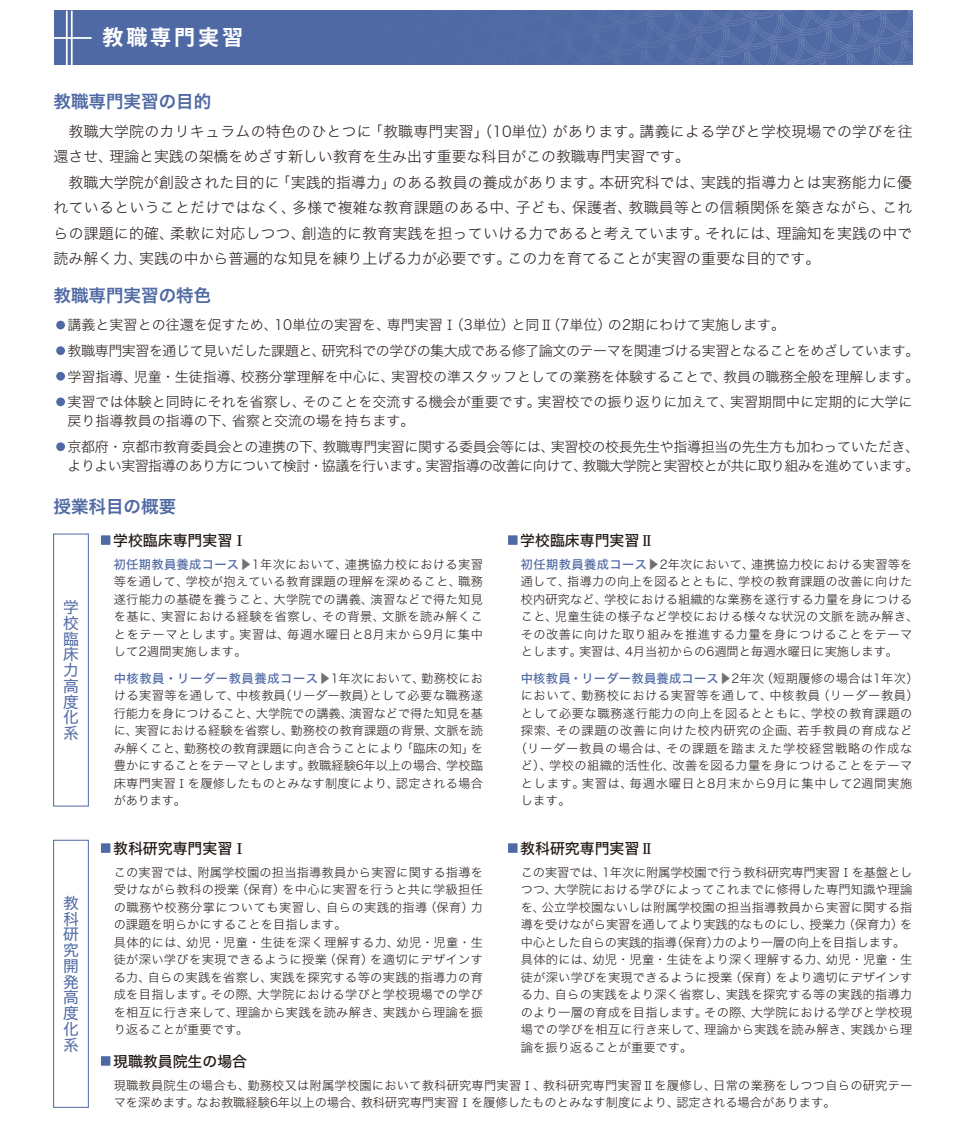
<style>
.page{position:relative;width:980px;height:1147px;background:#fff}
.page>*{position:absolute;margin:0;border:0;box-sizing:border-box;transform-origin:0 0}
.t1{font:700 21px "Koz Go Pro";letter-spacing:.14em;color:#fff}
.t2{font:17.5px "Hira Kaku Std W6";color:#4f69a4}
.t3{font:15.75px/15.8px "Hira Kaku Std W4";color:#4f69a4;text-align:justify}
.t4{font:14.88px/25.4px "Hira Kaku Std W2";color:#221815;text-align:justify}
.t5{font:14.88px/25.4px "Hira Kaku Std W2";letter-spacing:.02em;color:#221815}
.t6{font:14.88px "Hira Kaku Std W5";color:#221815}
.t7{font:14px/19.2px "Hira Kaku Std W2";color:#221815}
.t8{font:14px/19.2px "Hira Kaku Std W2";letter-spacing:-.025em;color:#221815;text-align:right}
.t9{font:12.25px/17.5px "Hira Kaku Std W2";letter-spacing:.015em;color:#221815}
.t10{font:12.25px "Hira Kaku Std W5";letter-spacing:.035em;color:#4f69a4}
.t11{font:12.25px "Hira Kaku Std W2";letter-spacing:.045em;color:#221815}
.t12{font:12.25px "Hira Kaku Std W2";letter-spacing:.035em;color:#221815}
.t13{font:12.25px "Hira Kaku Std W2";letter-spacing:.065em;color:#221815}
.t14{font:12.25px "Hira Kaku Std W2";letter-spacing:.04em;color:#221815}
.t15{font:12.25px "Hira Kaku Std W2";letter-spacing:.055em;color:#221815}
.t16{font:12.25px "Hira Kaku Std W2";letter-spacing:.06em;color:#221815}
.s1{color:#4f69a4}
.s2{font-family:"Ryumin Pr 6";font-weight:300}
.s3{font-family:"Hira Kaku Std W2";color:#4f69a4}
.s4{font-family:"Ryumin Pr 6";font-weight:700}
.s5{font-family:"Hira Kaku Std W5";color:#4f69a4}
.s6{font-family:"Koz Go Pr 6 N";color:#727171}
.s7{font-family:"Hira Kaku Std W2";color:#221815}
</style>
<div class="page">
<div style="left:54px;top:11px;width:858px;height:54px;background:#4f69a4"></div>
<svg style="left:559px;top:11px;width:353px;height:54px"></svg>
<hr style="left:66px;top:11px;width:2px;height:54px;background:#fff">
<hr style="left:71px;top:11px;width:2px;height:54px;background:#fff">
<hr style="left:54px;top:37px;width:38px;height:2px;background:#fff">
<div style="left:53px;top:533px;width:36px;height:273px;border:1px solid #4f69a4"></div>
<div style="left:53px;top:840px;width:36px;height:267px;border:1px solid #4f69a4"></div>
<h1 class="t1" style="left:102px;top:24px;width:142px">教職専門実習</h1>
<h2 class="t2" style="left:54px;top:88px;width:159px">教職専門実習の目的</h2>
<p class="t5" style="left:54px;top:118px;width:860px;text-indent:15px">教職大学院のカリキュラムの特色のひとつに「教職専門実習」（10単位）があります。講義による学びと学校現場での学びを往還させ、理論と実践の架橋をめざす新しい教育を生み出す重要な科目がこの教職専門実習です。</p>
<p class="t4" style="left:54px;top:169px;width:860px;text-indent:15px">教職大学院が創設された目的に「実践的指導力」のある教員の養成があります。本研究科では、実践的指導力とは実務能力に優れているということだけではなく、多様で複雑な教育課題のある中、子ども、保護者、教職員等との信頼関係を築きながら、これらの課題に的確、柔軟に対応しつつ、創造的に教育実践を担っていける力であると考えています。それには、理論知を実践の中で読み解く力、実践の中から普遍的な知見を練り上げる力が必要です。この力を育てることが実習の重要な目的です。</p>
<h2 class="t2" style="left:54px;top:282px;width:159px">教職専門実習の特色</h2>
<p class="t7" style="left:54px;top:315px;width:732px"><span class="s1">●</span>講義と実習との往還を促すため、10単位の実習を、専門実習<span class="s2">Ⅰ</span>（3単位）と同<span class="s2">Ⅱ</span>（7単位）の2期にわけて実施します。</p>
<p class="t8" style="left:54px;top:341px;width:867px"><span class="s1">●</span>教職専門実習を通じて見いだした課題と、研究科での学びの集大成である修了論文のテーマを関連づける実習となることをめざしています。</p>
<p class="t7" style="left:54px;top:366px;width:867px"><span class="s1">●</span>学習指導、児童・生徒指導、校務分掌理解を中心に、実習校の準スタッフとしての業務を体験することで、教員の職務全般を理解します。</p>
<p class="t7" style="left:68px;top:392px;width:846px;text-indent:-14px"><span class="s1">●</span>実習では体験と同時にそれを省察し、そのことを交流する機会が重要です。実習校での振り返りに加えて、実習期間中に定期的に大学に戻り指導教員の指導の下、省察と交流の場を持ちます。</p>
<p class="t8" style="left:54px;top:437px;width:867px"><span class="s1">●</span>京都府・京都市教育委員会との連携の下、教職専門実習に関する委員会等には、実習校の校長先生や指導担当の先生方も加わっていただき、よりよい実習指導のあり方について検討・協議を行います。実習指導の改善に向けて、教職大学院と実習校とが共に取り組みを進めています。</p>
<h2 class="t2" style="left:54px;top:493px;width:124px">授業科目の概要</h2>
<p class="t6" style="left:98px;top:529px;width:150px"><span class="s3">■</span>学校臨床専門実習<span class="s4">Ⅰ</span></p>
<p class="t9" style="left:114px;top:555px;width:371px;text-align:justify"><span class="s5">初任期教員養成コース</span><span class="s6">▶</span>1年次において、連携協力校における実習等を通して、学校が抱えている教育課題の理解を深めること、職務遂行能力の基礎を養うこと、大学院での講義、演習などで得た知見を基に、実習における経験を省察し、その背景、文脈を読み解くことをテーマとします。実習は、毎週水曜日と8月末から9月に集中して2週間実施します。</p>
<p class="t10" style="left:114px;top:668px;width:371px">中核教員・リーダー教員養成コース<span class="s6">▶</span><span class="s7">1年次において、勤務校にお</span></p>
<p class="t9" style="left:114px;top:686px;width:371px;text-align:justify">ける実習等を通して、中核教員（リーダー教員）として必要な職務遂行能力を身につけること、大学院での講義、演習などで得た知見を基に、実習における経験を省察し、勤務校の教育課題の背景、文脈を読み解くこと、勤務校の教育課題に向き合うことにより「臨床の知」を豊かにすることをテーマとします。教職経験6年以上の場合、学校臨床専門実習<span class="s2">Ⅰ</span>を履修したものとみなす制度により、認定される場合があります。</p>
<p class="t6" style="left:505px;top:529px;width:150px"><span class="s3">■</span>学校臨床専門実習<span class="s4">Ⅱ</span></p>
<p class="t9" style="left:520px;top:555px;width:399px"><span class="s5">初任期教員養成コース</span><span class="s6">▶</span>2年次において、連携協力校における実習等を通して、指導力の向上を図るとともに、学校の教育課題の改善に向けた校内研究など、学校における組織的な業務を遂行する力量を身につけること、児童生徒の様子など学校における様々な状況の文脈を読み解き、その改善に向けた取り組みを推進する力量を身につけることをテーマとします。実習は、4月当初からの6週間と毎週水曜日に実施します。</p>
<p class="t10" style="left:520px;top:668px;width:399px">中核教員・リーダー教員養成コース<span class="s6">▶</span><span class="s7">2年次（短期履修の場合は1年次）</span></p>
<p class="t11" style="left:520px;top:686px;width:399px">において、勤務校における実習等を通して、中核教員（リーダー教員）</p>
<p class="t14" style="left:520px;top:704px;width:393px">として必要な職務遂行能力の向上を図るとともに、学校の教育課題の</p>
<p class="t15" style="left:520px;top:721px;width:393px">探索、その課題の改善に向けた校内研究の企画、若手教員の育成など</p>
<p class="t16" style="left:514px;top:739px;width:399px">（リーダー教員の場合は、その課題を踏まえた学校経営戦略の作成な</p>
<p class="t12" style="left:520px;top:756px;width:393px">ど）、学校の組織的活性化、改善を図る力量を身につけることをテーマ</p>
<p class="t13" style="left:520px;top:774px;width:393px">とします。実習は、毎週水曜日と8月末から9月に集中して2週間実施</p>
<p class="t9" style="left:520px;top:791px;width:51px">します。</p>
<p class="t3" style="left:63px;top:599px;width:17px">学校臨床力高度化系</p>
<p class="t3" style="left:63px;top:895px;width:17px">教科研究開発高度化系</p>
<p class="t6" style="left:98px;top:837px;width:150px"><span class="s3">■</span>教科研究専門実習<span class="s4">Ⅰ</span></p>
<p class="t9" style="left:114px;top:863px;width:371px">この実習では、附属学校園の担当指導教員から実習に関する指導を受けながら教科の授業（保育）を中心に実習を行うと共に学級担任の職務や校務分掌についても実習し、自らの実践的指導（保育）力の課題を明らかにすることを目指します。<br>具体的には、幼児・児童・生徒を深く理解する力、幼児・児童・生徒が深い学びを実現できるように授業（保育）を適切にデザインする力、自らの実践を省察し、実践を探究する等の実践的指導力の育成を目指します。その際、大学院における学びと学校現場での学びを相互に行き来して、理論から実践を読み解き、実践から理論を振り返ることが重要です。</p>
<p class="t6" style="left:98px;top:1049px;width:150px"><span class="s3">■</span>現職教員院生の場合</p>
<p class="t9" style="left:114px;top:1076px;width:800px">現職教員院生の場合も、勤務校又は附属学校園において教科研究専門実習<span class="s2">Ⅰ</span>、教科研究専門実習<span class="s2">Ⅱ</span>を履修し、日常の業務をしつつ自らの研究テーマを深めます。なお教職経験6年以上の場合、教科研究専門実習<span class="s2">Ⅰ</span>を履修したものとみなす制度により、認定される場合があります。</p>
<p class="t6" style="left:505px;top:837px;width:150px"><span class="s3">■</span>教科研究専門実習<span class="s4">Ⅱ</span></p>
<p class="t9" style="left:520px;top:863px;width:393px">この実習では、1年次に附属学校園で行う教科研究専門実習<span class="s2">Ⅰ</span>を基盤としつつ、大学院における学びによってこれまでに修得した専門知識や理論を、公立学校園ないしは附属学校園の担当指導教員から実習に関する指導を受けながら実習を通してより実践的なものにし、授業力（保育力）を中心とした自らの実践的指導（保育）力のより一層の向上を目指します。具体的には、幼児・児童・生徒をより深く理解する力、幼児・児童・生徒が深い学びを実現できるように授業（保育）をより適切にデザインする力、自らの実践をより深く省察し、実践を探究する等の実践的指導力のより一層の育成を目指します。その際、大学院における学びと学校現場での学びを相互に行き来して、理論から実践を読み解き、実践から理論を振り返ることが重要です。</p>
</div>
